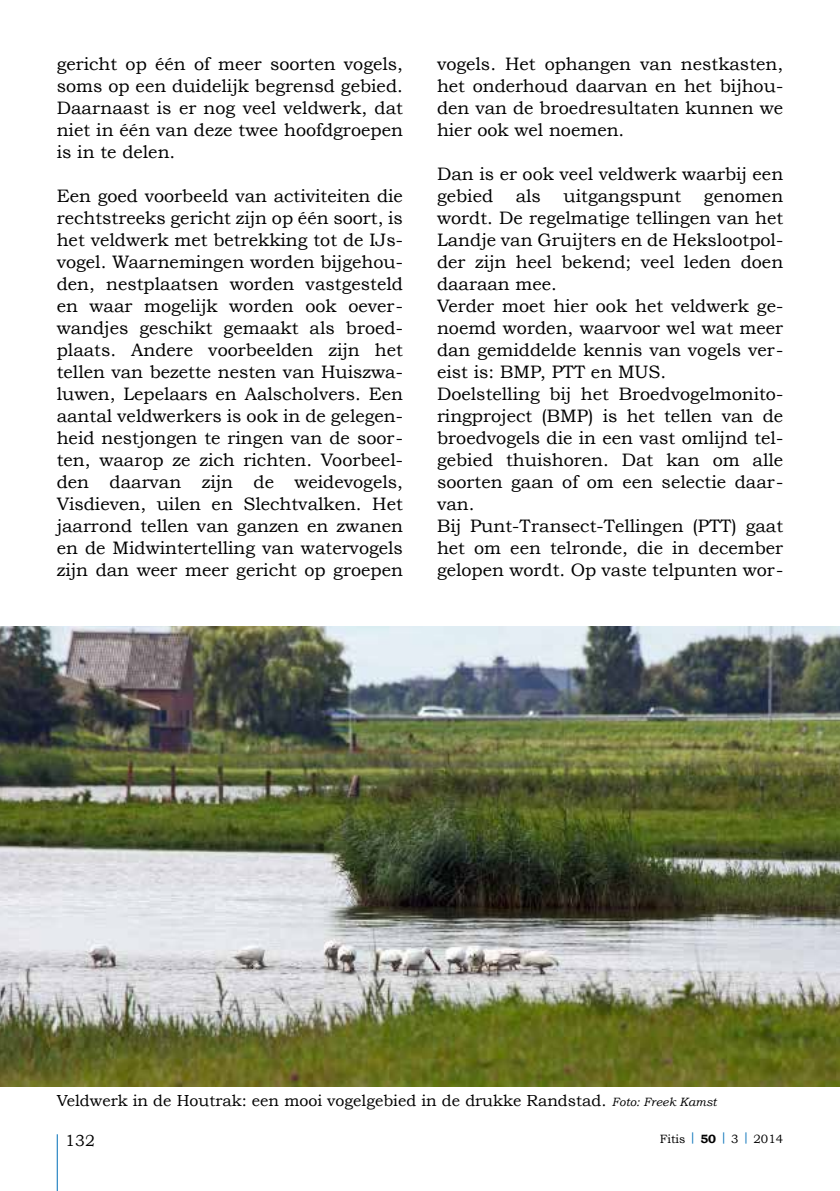
<style>
.page{position:relative;width:840px;height:1191px;background:#fff}
.page>*{position:absolute;margin:0;border:0;box-sizing:border-box;transform-origin:0 0}
.t1{font:18px/22px "Bookman Old Style";color:#000;text-align:justify}
.t2{font:16px "Bookman Old Style";color:#000}
.t3{font:12px "Bookman Old Style";color:#000}
.s1{font-style:italic;font-size:12px}
.s2{font-weight:700}
</style>
<div class="page">
<hr style="left:57px;top:1134px;width:1px;height:57px;background:#006eb7">
<img style="left:0;top:626px;width:839px;height:460px">
<p class="t1" style="left:57px;top:52px;width:347px">gericht op één of meer soorten vogels, soms op een duidelijk begrensd gebied.<br>Daarnaast is er nog veel veldwerk, dat niet in één van deze twee hoofdgroepen is in te delen.</p>
<p class="t1" style="left:57px;top:184px;width:347px">Een goed voorbeeld van activiteiten die rechtstreeks gericht zijn op één soort, is het veldwerk met betrekking tot de IJs&shy;vogel. Waarnemingen worden bijgehou&shy;den, nestplaatsen worden vastgesteld en waar mogelijk worden ook oever&shy;wandjes geschikt gemaakt als broed&shy;plaats. Andere voorbeelden zijn het tellen van bezette nesten van Huiszwa&shy;luwen, Lepelaars en Aalscholvers. Een aantal veldwerkers is ook in de gelegen&shy;heid nestjongen te ringen van de soor&shy;ten, waarop ze zich richten. Voorbeel&shy;den daarvan zijn de weidevogels, Visdieven, uilen en Slechtvalken. Het jaarrond tellen van ganzen en zwanen en de Midwintertelling van watervogels zijn dan weer meer gericht op groepen</p>
<p class="t1" style="left:437px;top:52px;width:347px">vogels. Het ophangen van nestkasten, het onderhoud daarvan en het bijhou&shy;den van de broedresultaten kunnen we hier ook wel noemen.</p>
<p class="t1" style="left:437px;top:162px;width:347px">Dan is er ook veel veldwerk waarbij een gebied</p>
<p class="t1" style="left:515px;top:184px;width:27px">als</p>
<p class="t1" style="left:563px;top:184px;width:119px">uitgangspunt</p>
<p class="t1" style="left:437px;top:184px;width:347px;text-align:left;text-indent:267px">genomen wordt. De regelmatige tellingen van het<br>Landje van Gruijters en de Hekslootpol&shy;der zijn heel bekend; veel leden doen daaraan mee.<br>Verder moet hier ook het veldwerk ge&shy;noemd worden, waarvoor wel wat meer dan gemiddelde kennis van vogels ver&shy;eist is: BMP, PTT en MUS.<br>Doelstelling bij het Broedvogelmonito&shy;ringproject (BMP) is het tellen van de broedvogels die in een vast omlijnd tel&shy;gebied thuishoren. Dat kan om alle soorten gaan of om een selectie daar&shy;van.<br>Bij Punt-Transect-Tellingen (PTT) gaat het om een telronde, die in december gelopen wordt. Op vaste telpunten wor-</p>
<p class="t2" style="left:57px;top:1091px;width:661px">Veldwerk in de Houtrak: een mooi vogelgebied in de drukke Randstad. <span class="s1">Foto: Freek Kamst</span></p>
<p class="t2" style="left:65px;top:1131px;width:31px">132</p>
<p class="t3" style="left:659px;top:1132px;width:125px">Fitis <sup>|</sup> <span class="s2">50</span> <sup>|</sup> 3 <sup>|</sup> 2014</p>
</div>
